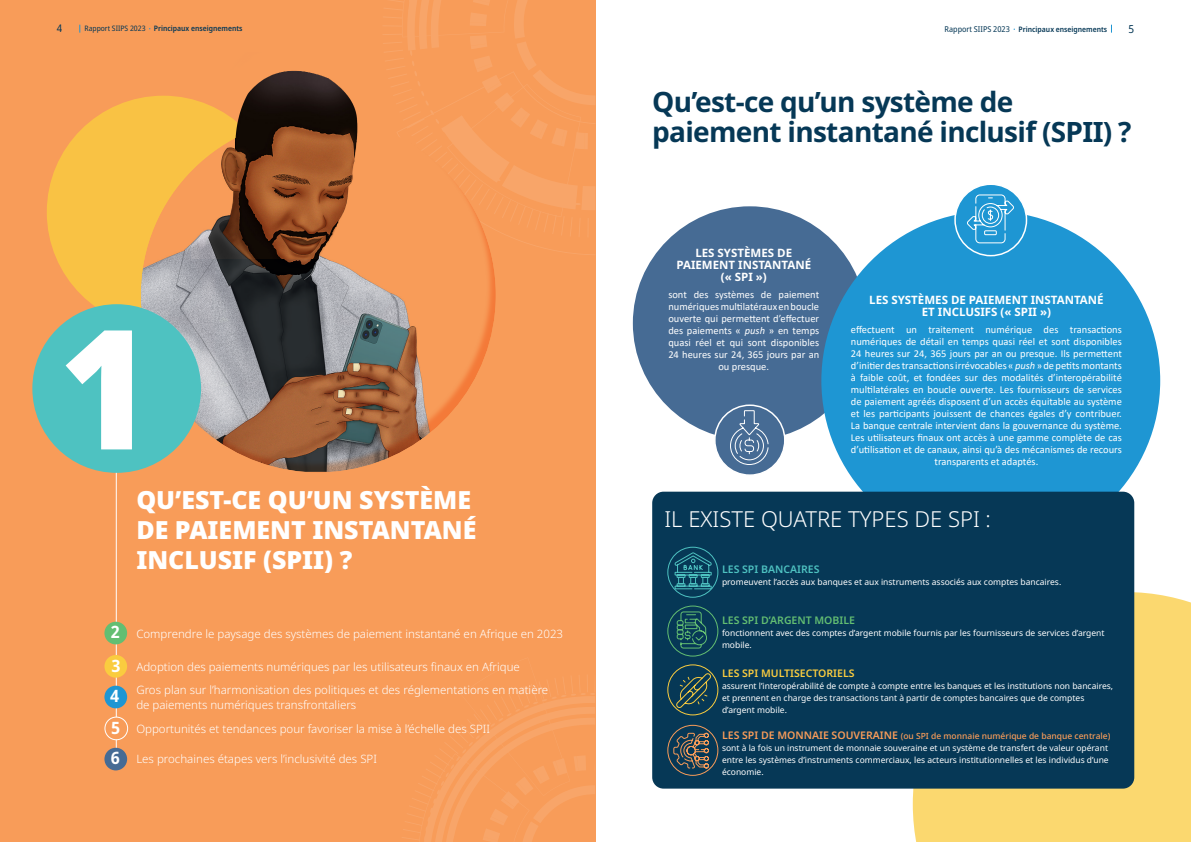
<style>
.page{position:relative;width:1191px;height:842px;background:#fff}
.page>*{position:absolute;margin:0;border:0;box-sizing:border-box;transform-origin:0 0}
.t1{font:900 semi-condensed 166.5px "Noto Sans";color:#fff}
.t2{font:700 28px/30px "Noto Sans";letter-spacing:-.025em;color:#063856}
.t3{font:900 25px/30px "Noto Sans";color:#fff}
.Box_Title{font:300 22px "Noto Sans";color:#fff}
.t4{font:700 semi-condensed 17px "Noto Sans";color:#fff}
.t5{font:300 11.5px/15px "Noto Sans";color:#fff}
.t6{font:700 11.5px/12px "Noto Sans";color:#fff;text-align:center}
.t7{font:semi-condensed 11px "Noto Sans";color:#063856}
.List_Paragraph{font:10.5px/12px "Calibri";color:#fff;text-align:center}
.t8{font:600 10.5px "Noto Sans";color:#facc3f}
.t9{font:600 10.5px "Noto Sans";color:#63be72}
.t10{font:600 10.5px "Noto Sans";color:#4ec2c1}
.t11{font:semi-condensed 10.5px "Noto Sans";color:#063856}
.t12{font:8.5px/12px "Noto Sans";color:#fff}
.t13{font:600 semi-condensed 7.5px "Noto Sans";color:#063856}
.s1{font-weight:400}
.s2{font-weight:400;font-size:8px}
.s3{font-style:italic}
.s4{font-weight:600;font-size:10.5px;color:#f89c59}
.s5{font-weight:500;color:#f89c59}
</style>
<div class="page">
<div style="left:0;top:0;width:595px;height:842px;background:#f89c59"></div>
<img style="left:402px;top:731px;width:125px;height:111px">
<img style="left:461px;top:675px;width:134px;height:63px">
<img style="left:383px;top:39px;width:104px;height:17px">
<img style="left:383px;top:0;width:144px;height:39px">
<div style="left:47px;top:96px;width:233px;height:233px;background:#f9c244;border-radius:50%"></div>
<div style="left:140px;top:116px;width:357px;height:357px;background:#f89c59;opacity:.56"></div>
<img style="left:191px;top:70px;width:173px;height:188px">
<hr style="left:116px;top:362px;width:1px;height:406px;background:#fff">
<div style="left:104px;top:622px;width:23px;height:22px;background:#63be72;border-radius:50%"></div>
<div style="left:104px;top:655px;width:23px;height:23px;background:#facc3f;border-radius:50%"></div>
<div style="left:104px;top:686px;width:23px;height:22px;background:#1e96d3;border-radius:50%"></div>
<div style="left:105px;top:717px;width:23px;height:23px;background:#f89c59;border-radius:50%"></div>
<div style="left:104px;top:716px;width:24px;height:24px;border:1px solid #fff;border-radius:50%"></div>
<div style="left:104px;top:748px;width:23px;height:22px;background:#466b94;border-radius:50%"></div>
<div style="left:32px;top:304px;width:169px;height:169px;background:#4ec2c1;border-radius:50%"></div>
<div style="left:633px;top:206px;width:233px;height:234px;background:#466b94;border-radius:50%"></div>
<div style="left:821px;top:211px;width:339px;height:339px;background:#1e96d3;border-radius:50%"></div>
<div style="left:912px;top:592px;width:279px;height:250px;background:#fbd86f"></div>
<div style="left:955px;top:184px;width:71px;height:72px;background:#1e96d3;border-radius:50%"></div>
<div style="left:954px;top:183px;width:73px;height:73px;border:2px solid #fff;border-radius:50%"></div>
<div style="left:715px;top:405px;width:69px;height:70px;background:#466b94;border-radius:50%"></div>
<div style="left:714px;top:404px;width:71px;height:72px;border:2px solid #fff;border-radius:50%"></div>
<svg style="left:966px;top:194px;width:48px;height:50px"></svg>
<svg style="left:729px;top:410px;width:40px;height:55px"></svg>
<div style="left:652px;top:492px;width:482px;height:297px;background:#063856;border-radius:11px"></div>
<div style="left:667px;top:547px;width:51px;height:51px;border:1px solid #4ec2c1;border-radius:50%"></div>
<div style="left:667px;top:605px;width:51px;height:52px;border:1px solid #63be72;border-radius:50%"></div>
<div style="left:667px;top:664px;width:51px;height:51px;border:1px solid #facc3f;border-radius:50%"></div>
<div style="left:667px;top:725px;width:51px;height:51px;border:1px solid #f89c59;border-radius:50%"></div>
<svg style="left:676px;top:672px;width:36px;height:37px"></svg>
<svg style="left:676px;top:611px;width:31px;height:38px"></svg>
<svg style="left:674px;top:552px;width:38px;height:38px"></svg>
<svg style="left:673px;top:732px;width:36px;height:39px"></svg>
<p class="t11" style="left:57px;top:21px;width:7px">4</p>
<p class="t13" style="left:84px;top:23px;width:159px"><span class="s1">Rapport SIIPS 2023</span> Principaux enseignements</p>
<p class="t1" style="left:59px;top:263px;width:94px">1</p>
<h2 class="t3" style="left:136px;top:485px;width:342px">QU’EST-CE QU’UN SYSTÈME<br>DE PAIEMENT INSTANTANÉ<br>INCLUSIF (SPII) ?</h2>
<p class="t4" style="left:111px;top:619px;width:11px">2</p>
<h2 class="t5" style="left:136px;top:626px;width:428px">Comprendre le paysage des systèmes de paiement instantané en Afrique en 2023</h2>
<p class="t4" style="left:111px;top:653px;width:11px">3</p>
<h2 class="t5" style="left:136px;top:659px;width:385px">Adoption des paiements numériques par les utilisateurs finaux en Afrique</h2>
<p class="t4" style="left:110px;top:684px;width:11px">4</p>
<h2 class="t5" style="left:136px;top:683px;width:413px">Gros plan sur l’harmonisation des politiques et des réglementations en matière de paiements numériques transfrontaliers</h2>
<p class="t4" style="left:111px;top:715px;width:11px">5</p>
<h2 class="t5" style="left:136px;top:721px;width:355px">Opportunités et tendances pour favoriser la mise à l’échelle des SPII</h2>
<p class="t4" style="left:111px;top:746px;width:11px">6</p>
<h2 class="t5" style="left:136px;top:752px;width:242px">Les prochaines étapes vers l’inclusivité des SPI</h2>
<p class="t13" style="left:944px;top:24px;width:164px"><span class="s2">Rapport SIIPS 2023</span> Principaux enseignements</p>
<p class="t7" style="left:1128px;top:21px;width:7px">5</p>
<h2 class="t2" style="left:652px;top:87px;width:481px">Qu’est-ce qu’un système de paiement instantané inclusif (SPII) ?</h2>
<p class="t6" style="left:676px;top:247px;width:136px">LES SYSTÈMES DE<br>PAIEMENT INSTANTANÉ (« SPI »)</p>
<p class="List_Paragraph" style="left:668px;top:289px;width:152px">sont des systèmes de paiement numériques multilatéraux en boucle ouverte qui permettent d’effectuer des paiements « <span class="s3">push</span> » en temps quasi réel et qui sont disponibles<br>24 heures sur 24, 365 jours par an ou presque.</p>
<p class="t6" style="left:869px;top:294px;width:236px">LES SYSTÈMES DE PAIEMENT INSTANTANÉ<br>ET INCLUSIFS (« SPII »)</p>
<p class="List_Paragraph" style="left:851px;top:323px;width:272px">effectuent un traitement numérique des transactions numériques de détail en temps quasi réel et sont disponibles 24 heures sur 24, 365 jours par an ou presque. Ils permettent d’initier des transactions irrévocables « <span class="s3">push</span> » de petits montants à faible coût, et fondées sur des modalités d’interopérabilité multilatérales en boucle ouverte. Les fournisseurs de services de paiement agréés disposent d’un accès équitable au système et les participants jouissent de chances égales d’y contribuer.<br>La banque centrale intervient dans la gouvernance du système.<br>Les utilisateurs finaux ont accès à une gamme complète de cas d’utilisation et de canaux, ainsi qu’à des mécanismes de recours transparents et adaptés.</p>
<p class="Box_Title" style="left:664px;top:504px;width:328px">IL EXISTE QUATRE TYPES DE SPI :</p>
<p class="t10" style="left:722px;top:561px;width:99px">LES SPI BANCAIRES</p>
<p class="t12" style="left:722px;top:576px;width:341px">promeuvent l’accès aux banques et aux instruments associés aux comptes bancaires.</p>
<p class="t9" style="left:722px;top:613px;width:135px">LES SPI D’ARGENT MOBILE</p>
<p class="t12" style="left:722px;top:627px;width:384px">fonctionnent avec des comptes d’argent mobile fournis par les fournisseurs de services d’argent mobile.</p>
<p class="t8" style="left:722px;top:666px;width:134px">LES SPI MULTISECTORIELS</p>
<p class="t12" style="left:722px;top:680px;width:393px">assurent l’interopérabilité de compte à compte entre les banques et les institutions non bancaires, et prennent en charge des transactions tant à partir de comptes bancaires que de comptes d’argent mobile.</p>
<p class="t12" style="left:722px;top:730px;width:390px"><span class="s4">LES SPI DE MONNAIE SOUVERAINE</span> <span class="s5">(ou SPI de monnaie numérique de banque centrale) </span>sont à la fois un instrument de monnaie souveraine et un système de transfert de valeur opérant entre les systèmes d’instruments commerciaux, les acteurs institutionnelles et les individus d’une économie.</p>
</div>
